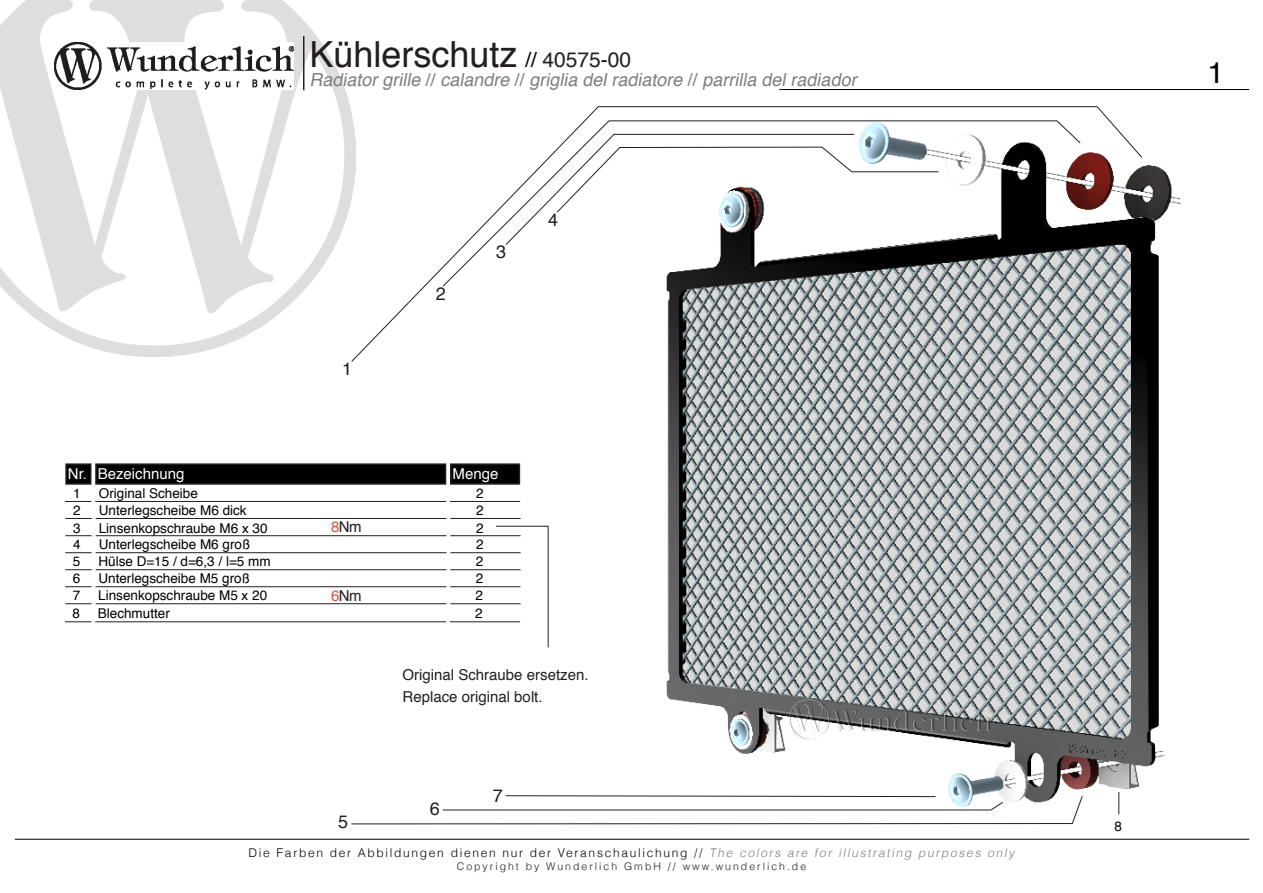
<style>
.page{position:relative;width:1263px;height:893px;background:#fff}
.page>*{position:absolute;margin:0;border:0;box-sizing:border-box;transform-origin:0 0}
.t1{font:36px "Helvetica";color:#231f20}
.t2{font:30px "Helvetica";color:#000}
.t3{font:italic 18px "Helvetica";color:#7c7e81}
.t4{font:18px "Helvetica";color:#231f20}
.t5{font:15px "Helvetica";color:#231f20}
.t6{font:15px "Helvetica";color:#fff}
.t7{font:13.5px "Helvetica";color:#000}
.t8{font:300 12px "Helvetica";letter-spacing:.14em;color:#000}
.t9{font:300 10.5px "Helvetica";letter-spacing:.19em;color:#231f20}
.s1{font-size:21px;color:#000}
.s2{font-size:21px}
.s3{font-style:normal}
.s4{color:#d85540}
.s5{color:#231f20}
.s6{font-style:italic;color:#7c7e81}
</style>
<div class="page">
<img style="left:0;top:0;width:351px;height:356px">
<img style="left:54px;top:42px;width:239px;height:47px">
<hr style="left:303px;top:36px;width:1px;height:54px;background:#231f20">
<hr style="left:15px;top:839px;width:1234px;height:1px;background:#000">
<hr style="left:779px;top:89px;width:470px;height:1px;background:#000">
<div style="left:66px;top:464px;width:25px;height:20px;background:#000"></div>
<div style="left:65px;top:463px;width:26px;height:22px;border:2px solid #231f20"></div>
<div style="left:96px;top:464px;width:349px;height:20px;background:#000"></div>
<div style="left:95px;top:463px;width:351px;height:22px;border:2px solid #231f20"></div>
<div style="left:451px;top:464px;width:68px;height:20px;background:#000"></div>
<div style="left:450px;top:463px;width:70px;height:22px;border:2px solid #231f20"></div>
<svg style="left:65px;top:501px;width:26px;height:1px"></svg>
<hr style="left:95px;top:501px;width:351px;height:1px;background:#231f20">
<hr style="left:450px;top:501px;width:70px;height:1px;background:#231f20">
<svg style="left:65px;top:518px;width:27px;height:1px"></svg>
<hr style="left:96px;top:518px;width:350px;height:1px;background:#231f20">
<hr style="left:450px;top:518px;width:71px;height:1px;background:#231f20">
<svg style="left:65px;top:535px;width:27px;height:1px"></svg>
<hr style="left:96px;top:535px;width:350px;height:1px;background:#231f20">
<hr style="left:450px;top:535px;width:71px;height:1px;background:#231f20">
<svg style="left:65px;top:552px;width:27px;height:1px"></svg>
<hr style="left:96px;top:552px;width:350px;height:1px;background:#231f20">
<hr style="left:450px;top:552px;width:71px;height:1px;background:#231f20">
<svg style="left:65px;top:569px;width:27px;height:1px"></svg>
<hr style="left:96px;top:569px;width:350px;height:1px;background:#231f20">
<hr style="left:450px;top:569px;width:71px;height:1px;background:#231f20">
<svg style="left:65px;top:586px;width:27px;height:1px"></svg>
<hr style="left:95px;top:586px;width:351px;height:1px;background:#231f20">
<hr style="left:450px;top:586px;width:70px;height:1px;background:#231f20">
<svg style="left:65px;top:603px;width:27px;height:1px"></svg>
<svg style="left:65px;top:621px;width:26px;height:1px"></svg>
<hr style="left:96px;top:603px;width:350px;height:1px;background:#231f20">
<hr style="left:95px;top:621px;width:351px;height:1px;background:#231f20">
<hr style="left:450px;top:603px;width:71px;height:1px;background:#231f20">
<hr style="left:450px;top:621px;width:70px;height:1px;background:#231f20">
<svg style="left:351px;top:795px;width:223px;height:30px"></svg>
<svg style="left:505px;top:134px;width:69px;height:111px"></svg>
<svg style="left:495px;top:525px;width:54px;height:123px"></svg>
<img style="left:574px;top:106px;width:608px;height:719px">
<img style="left:789px;top:699px;width:206px;height:41px">
<p class="t1" style="left:309px;top:27px;width:323px">Kühlerschutz <span class="s1">//</span> <span class="s2">40575-00</span></p>
<p class="t3" style="left:309px;top:66px;width:554px">Radiatorgrille <span class="s3">//</span> calandre <span class="s3">//</span> griglia delradiatore <span class="s3">//</span> parrilla delradiador</p>
<p class="t2" style="left:1207px;top:50px;width:18px">1</p>
<p class="t4" style="left:342px;top:355px;width:12px">1</p>
<p class="t4" style="left:436px;top:280px;width:12px">2</p>
<p class="t4" style="left:496px;top:238px;width:12px">3</p>
<p class="t6" style="left:68px;top:462px;width:21px">Nr.</p>
<p class="t6" style="left:98px;top:462px;width:88px">Bezeichnung</p>
<p class="t6" style="left:453px;top:462px;width:47px">Menge</p>
<p class="t7" style="left:73px;top:483px;width:9px">1</p>
<p class="t7" style="left:99px;top:483px;width:101px">Original Scheibe</p>
<p class="t7" style="left:476px;top:517px;width:9px">2</p>
<p class="t7" style="left:73px;top:534px;width:9px">4</p>
<p class="t7" style="left:99px;top:534px;width:153px">Unterlegscheibe M6 groß</p>
<p class="t7" style="left:476px;top:534px;width:9px">2</p>
<p class="t7" style="left:476px;top:483px;width:9px">2</p>
<p class="t7" style="left:73px;top:500px;width:9px">2</p>
<p class="t7" style="left:99px;top:500px;width:149px">Unterlegscheibe M6 dick</p>
<p class="t7" style="left:476px;top:500px;width:9px">2</p>
<p class="t5" style="left:331px;top:515px;width:32px"><span class="s4">8</span>Nm</p>
<p class="t7" style="left:73px;top:517px;width:9px">3</p>
<p class="t7" style="left:99px;top:517px;width:170px">Linsenkopschraube M6 x 30</p>
<p class="t7" style="left:73px;top:551px;width:9px">5</p>
<p class="t7" style="left:98px;top:551px;width:174px">Hülse D=15 / d=6,3 / l=5 mm</p>
<p class="t7" style="left:476px;top:551px;width:9px">2</p>
<p class="t7" style="left:73px;top:568px;width:9px">6</p>
<p class="t7" style="left:98px;top:568px;width:153px">Unterlegscheibe M5 groß</p>
<p class="t7" style="left:476px;top:568px;width:9px">2</p>
<p class="t7" style="left:73px;top:585px;width:9px">7</p>
<p class="t7" style="left:72px;top:603px;width:9px">8</p>
<p class="t7" style="left:98px;top:585px;width:170px">Linsenkopschraube M5 x 20</p>
<p class="t7" style="left:98px;top:603px;width:74px">Blechmutter</p>
<p class="t5" style="left:331px;top:584px;width:32px"><span class="s4">6</span>Nm</p>
<p class="t7" style="left:476px;top:585px;width:9px">2</p>
<p class="t7" style="left:475px;top:603px;width:9px">2</p>
<p class="t4" style="left:548px;top:206px;width:12px">4</p>
<p class="t4" style="left:338px;top:808px;width:12px">5</p>
<p class="t5" style="left:403px;top:663px;width:187px">Original Schraube ersetzen.</p>
<p class="t5" style="left:403px;top:685px;width:142px">Replace original bolt.</p>
<p class="t4" style="left:430px;top:795px;width:12px">6</p>
<p class="t4" style="left:493px;top:781px;width:12px">7</p>
<p class="t8" style="left:249px;top:845px;width:770px">Die Farben der Abbildungen dienen nur der Veranschaulichung <span class="s5">//</span> <span class="s6">The colors are for illustrating purposes only</span></p>
<p class="t9" style="left:457px;top:859px;width:351px">Copyright by Wunderlich GmbH // www.wunderlich.de</p>
<p class="t7" style="left:1114px;top:816px;width:9px">8</p>
</div>
